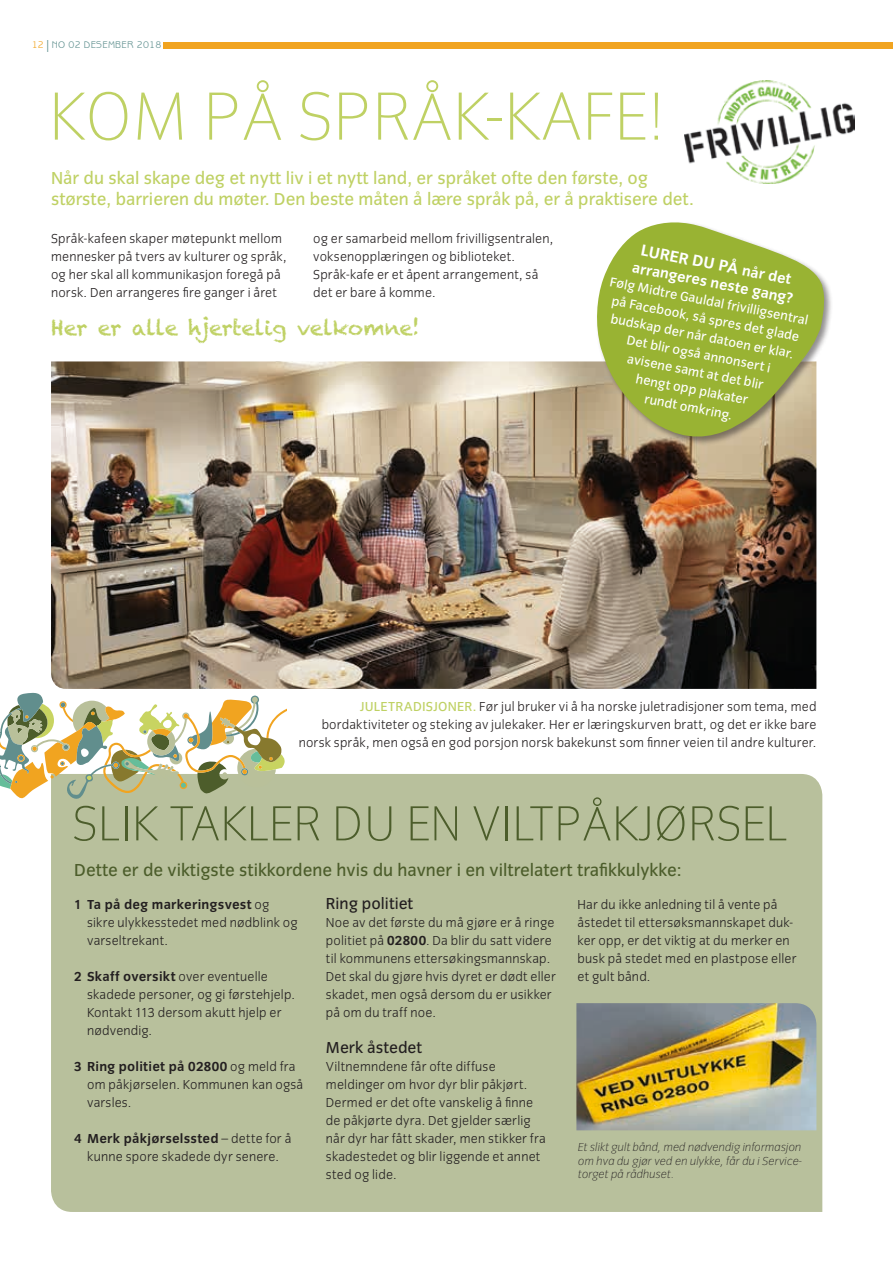
<style>
.page{position:relative;width:893px;height:1263px;background:#fff}
.page>*{position:absolute;margin:0;border:0;box-sizing:border-box;transform-origin:0 0}
.t1{font:200 70.5px "Congress Sans";color:#bfd164}
.t2{font:200 51px "Congress Sans";color:#4c5d2b}
.t3{font:21px "Chalkduster";letter-spacing:-.015em;color:#bfd164}
.t4{font:18px/21px "Congress Sans";color:#bfd164}
.t5{font:18px "Congress Sans";color:#4c5d2b}
.t6{font:16.5px "Congress Sans";color:#231f20}
.t7{font:700 16.5px "Congress Sans";color:#fff}
.t8{font:700 15px "Congress Sans";color:#fff}
.t9{font:300 13.5px/18px "Congress Sans";letter-spacing:.015em;color:#231f20}
.t10{font:13.5px/18px "Congress Sans";color:#fff;text-align:center}
.t11{font:italic 200 12px/13.5px "Congress Sans";color:#231f20;text-align:justify}
.t12{font:9.75px "Benguiat Gothic Std";letter-spacing:.02em;color:#5e8f8e}
.s1{color:#f1a420}
.s2{font-size:12px}
.s3{font-size:15px}
.s4{font-weight:400;color:#bfd164}
.s5{font-weight:700}
</style>
<div class="page">
<div style="left:164px;top:43px;width:729px;height:6px;background:#f1a420"></div>
<div style="left:51px;top:774px;width:771px;height:438px;background:#b8c09c"></div>
<div style="left:574px;top:1003px;width:242px;height:191px;background:#b8c09c"></div>
<img style="left:576px;top:1003px;width:240px;height:127px">
<img style="left:51px;top:361px;width:765px;height:328px">
<svg style="left:0;top:693px;width:286px;height:106px"></svg>
<img style="left:685px;top:80px;width:169px;height:104px">
<div style="left:595px;top:220px;width:238px;height:226px;background:#231f20;opacity:.5"></div>
<svg style="left:594px;top:220px;width:231px;height:221px;background:#abbb5c"></svg>
<p class="t12" style="left:32px;top:39px;width:131px"><span class="s1">12</span> <span class="s2">|</span> NO 02 DESEMBER 2018</p>
<h1 class="t1" style="left:49px;top:79px;width:618px">KOM PÅ SPRÅK-KAFE!</h1>
<h3 class="t4" style="left:51px;top:167px;width:645px">Når du skal skape deg et nytt liv i et nytt land, er språket ofte den første, og største, barrieren du møter. Den beste måten å lære språk på, er å praktisere det.</h3>
<p class="t9" style="left:51px;top:230px;width:237px">Språk-kafeen skaper møtepunkt mellom mennesker på tvers av kulturer og språk, og her skal all kommunikasjon foregå på norsk. Den arrangeres fire ganger i året</p>
<p class="t9" style="left:313px;top:230px;width:242px">og er samarbeid mellom frivilligsentralen, voksenopplæringen og biblioteket.<br>Språk-kafe er et åpent arrangement, så det er bare å komme.</p>
<h3 class="t3" style="left:51px;top:316px;width:370px">Her er alle hjertelig velkomne!</h3>
<p class="t7" style="left:643px;top:241px;width:154px;rotate:11deg">LURER DU PÅ <span class="s3">når det</span></p>
<p class="t8" style="left:634px;top:259px;width:165px;rotate:11deg">arrangeres neste gang?</p>
<p class="t10" style="left:612px;top:273px;width:203px;rotate:11deg">Følg Midtre Gauldal frivilligsentral på Facebook, så spres det glade budskap der når datoen er klar.<br>Det blir også annonsert i<br>avisene samt at det blir<br>hengt opp plakater<br>rundt omkring.</p>
<p class="t9" style="left:299px;top:698px;width:519px;text-align:right"><span class="s4">JULETRADISJONER.</span> Før jul bruker vi å ha norske juletradisjoner som tema, med bordaktiviteter og steking av julekaker. Her er læringskurven bratt, og det er ikke bare norsk språk, men også en god porsjon norsk bakekunst som finner veien til andre kulturer.</p>
<h2 class="t2" style="left:72px;top:796px;width:717px">SLIK TAKLER DU EN VILTPÅKJØRSEL</h2>
<h3 class="t5" style="left:74px;top:860px;width:609px">Dette er de viktigste stikkordene hvis du havner i en viltrelatert trafikkulykke:</h3>
<p class="t9" style="left:87px;top:896px;width:212px;text-indent:-13px"><span class="s5">1 Ta på deg markeringsvest</span> og sikre ulykkesstedet med nødblink og varseltrekant.</p>
<p class="t9" style="left:87px;top:968px;width:209px;text-indent:-13px"><span class="s5">2 Skaff oversikt</span> over eventuelle skadede personer, og gi førstehjelp.<br>Kontakt 113 dersom akutt hjelp er nødvendig.</p>
<p class="t9" style="left:87px;top:1058px;width:218px;text-indent:-13px"><span class="s5">3 Ring politiet på 02800</span> og meld fra om påkjørselen. Kommunen kan også varsles.</p>
<p class="t9" style="left:74px;top:1130px;width:219px;text-align:center"><span class="s5">4 Merk påkjørselssted</span> – dette for å kunne spore skadede dyr senere.</p>
<p class="t6" style="left:326px;top:894px;width:89px">Ring politiet</p>
<p class="t9" style="left:326px;top:914px;width:231px">Noe av det første du må gjøre er å ringe politiet på <span class="s5">02800</span>. Da blir du satt videre til kommunens ettersøkingsmannskap.<br>Det skal du gjøre hvis dyret er dødt eller skadet, men også dersom du er usikker på om du traff noe.</p>
<p class="t6" style="left:326px;top:1038px;width:98px">Merk åstedet</p>
<p class="t9" style="left:326px;top:1058px;width:221px">Viltnemndene får ofte diffuse meldinger om hvor dyr blir påkjørt.<br>Dermed er det ofte vanskelig å finne de påkjørte dyra. Det gjelder særlig når dyr har fått skader, men stikker fra skadestedet og blir liggende et annet sted og lide.</p>
<p class="t9" style="left:578px;top:896px;width:220px">Har du ikke anledning til å vente på åstedet til ettersøksmannskapet duk&shy;ker opp, er det viktig at du merker en busk på stedet med en plastpose eller et gult bånd.</p>
<p class="t11" style="left:578px;top:1140px;width:226px">Et slikt gult bånd, med nødvendig informasjon om hva du gjør ved en ulykke, får du i Service&shy;torget på rådhuset.</p>
</div>
